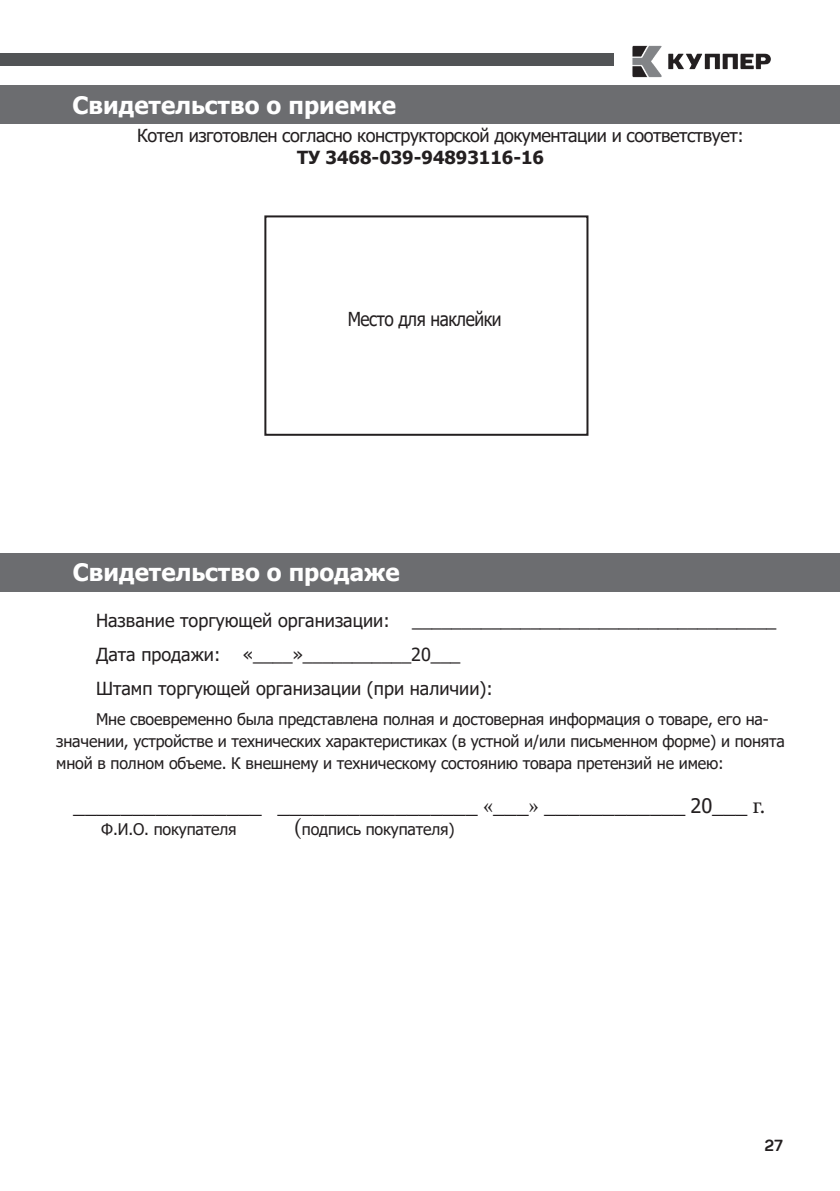
<style>
.page{position:relative;width:840px;height:1191px;background:#fff}
.page>*{position:absolute;margin:0;border:0;box-sizing:border-box;transform-origin:0 0}
.t1{font:24px "Minion Pro";color:#231f20}
.t2{font:700 24px "Tahoma";color:#fff}
.t3{font:19.2px "Tahoma";letter-spacing:-.025em;color:#231f20;scale:.9 1}
.t4{font:18px "Tahoma";color:#231f20}
.t5{font:18px "Tahoma";letter-spacing:-.025em;color:#231f20}
.t6{font:700 18px "Tahoma";color:#231f20}
.t7{font:16px/22px "Tahoma";letter-spacing:-.01em;color:#231f20}
.t8{font:16px "Panton Trial Bold";color:#231f20}
.s1{font-family:"Tahoma";font-size:20px}
.s2{font-family:"Minion Pro";font-size:24px}
</style>
<div class="page">
<div style="left:0;top:53px;width:613px;height:13px;background:#525456"></div>
<img style="left:616px;top:45px;width:169px;height:41px">
<div style="left:264px;top:215px;width:324px;height:221px;border:2px solid #231f20"></div>
<div style="left:0;top:86px;width:839px;height:38px;background:#6c6d70"></div>
<div style="left:1px;top:553px;width:838px;height:38px;background:#6c6d70"></div>
<p class="t2" style="left:72px;top:88px;width:325px">Свидетельство о приемке</p>
<p class="t5" style="left:137px;top:124px;width:607px">Котел изготовлен согласно конструкторской документации и соответствует:</p>
<p class="t6" style="left:297px;top:145px;width:248px">ТУ 3468-039-94893116-16</p>
<p class="t3" style="left:347px;top:306px;width:172px">Место для наклейки</p>
<p class="t2" style="left:73px;top:556px;width:328px">Свидетельство о продаже</p>
<p class="t4" style="left:96px;top:609px;width:295px">Название торгующей организации:</p>
<p class="t4" style="left:412px;top:609px;width:365px">_____________________________________</p>
<p class="t4" style="left:96px;top:643px;width:126px">Дата продажи:</p>
<p class="t4" style="left:243px;top:643px;width:219px">«____»___________20___</p>
<p class="t4" style="left:96px;top:677px;width:398px">Штамп торгующей организации (при наличии):</p>
<p class="t7" style="left:56px;top:709px;width:729px;text-indent:40px">Мне своевременно была представлена полная и достоверная информация о товаре, его на&shy;значении, устройстве и технических характеристиках (в устной и/или письменном форме) и понята мной в полном объеме. К внешнему и техническому состоянию товара претензий не имею:</p>
<p class="t1" style="left:73px;top:791px;width:693px">________________ _________________ «___» ____________ <span class="s1">20</span>___ г.</p>
<p class="t7" style="left:101px;top:819px;width:137px">Ф.И.О. покупателя</p>
<p class="t7" style="left:294px;top:819px;width:162px"><span class="s2">(</span>подпись покупателя)</p>
<p class="t8" style="left:764px;top:1136px;width:20px">27</p>
</div>
